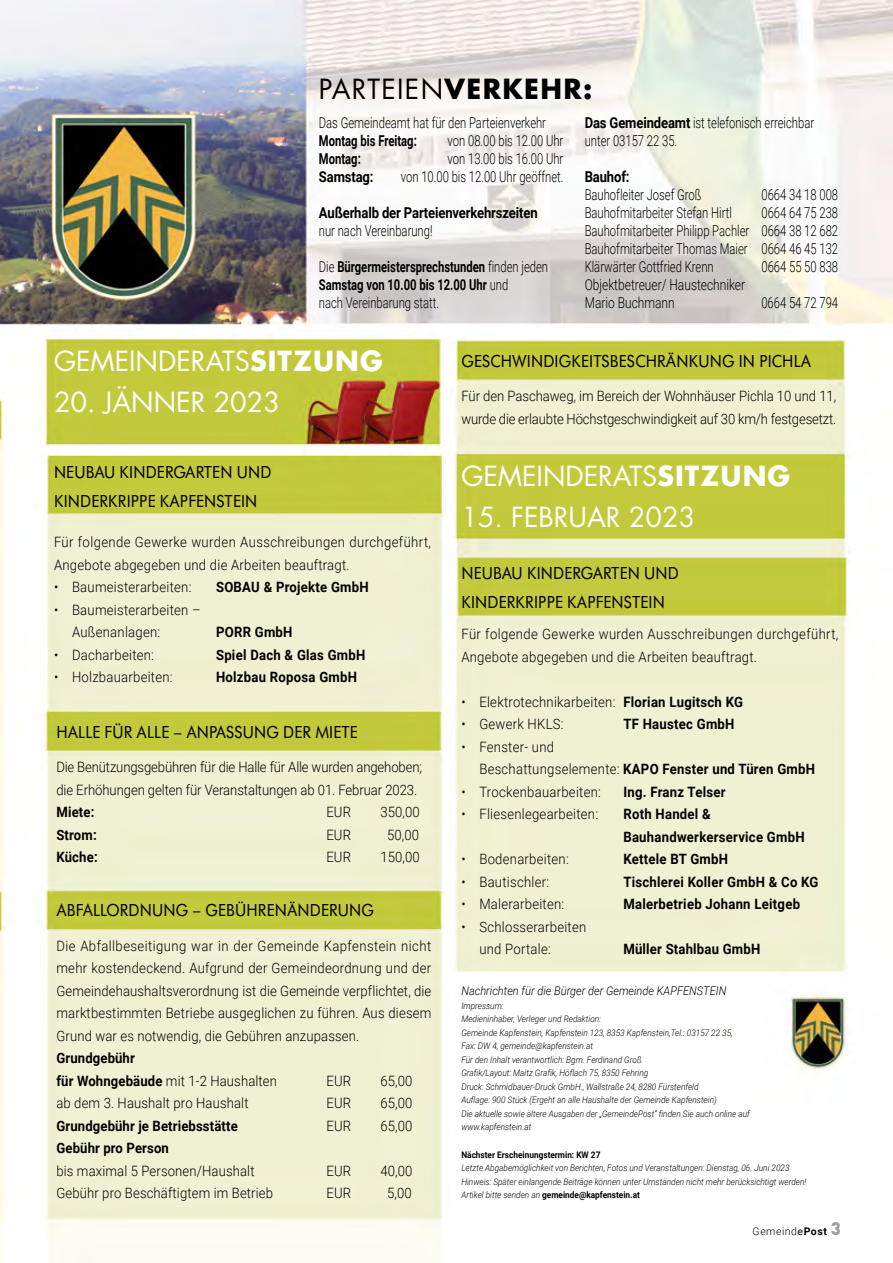
<style>
.page{position:relative;width:893px;height:1263px;background:#fff}
.page>*{position:absolute;margin:0;border:0;box-sizing:border-box;transform-origin:0 0}
.t1{font:27px "Futura";color:#fff}
.t2{font:27px "Futura";letter-spacing:.05em;color:#000}
.t3{font:18px/28.5px "Futura SB";letter-spacing:.01em;color:#000;scale:.92 1}
.t4{font:300 15px/18px "Roboto";color:#000;scale:.75 1}
.t5{font:700 15px/18px "Roboto";color:#000;scale:.75 1}
.t6{font:700 15px "Roboto";color:#000;scale:.87 1}
.t7{font:300 15px/18px "Roboto";color:#000;scale:.8 1}
.t8{font:300 14.25px/22.5px "Roboto";letter-spacing:.02em;color:#000;scale:.92 1}
.t9{font:700 14.25px/22.5px "Roboto";letter-spacing:.02em;color:#000;scale:.92 1}
.t10{font:300 14.25px/22.5px "Roboto";letter-spacing:-.01em;color:#000;scale:.92 1}
.t11{font:italic 300 12px "Roboto";color:#000;scale:.92 1}
.t12{font:300 10.5px "Roboto";letter-spacing:.05em;color:#000}
.t13{font:italic 300 9px/13.5px "Roboto";color:#000;scale:.92 1}
.t14{font:700 9px "Roboto";color:#000;scale:.92 1}
.s1{font-weight:700}
.s2{font-weight:300}
.s3{font-weight:700;font-style:normal}
.s4{font-weight:400}
.s5{font-family:"DIN";font-weight:900;font-size:18px;color:#9d9d9c}
</style>
<div class="page">
<img style="left:0;top:0;width:893px;height:1263px">
<h1 class="t2" style="left:319px;top:72px;width:275px">PARTEIEN<span class="s1">VERKEHR:</span></h1>
<p class="t4" style="left:319px;top:113px;width:304px">Das Gemeindeamt hat für den Parteienverkehr</p>
<p class="t5" style="left:319px;top:131px;width:132px">Montag bis Freitag:</p>
<p class="t4" style="left:448px;top:131px;width:156px">von 08.00 bis 12.00 Uhr</p>
<p class="t5" style="left:319px;top:149px;width:57px">Montag:</p>
<p class="t4" style="left:448px;top:149px;width:156px">von 13.00 bis 16.00 Uhr</p>
<p class="t6" style="left:319px;top:167px;width:64px">Samstag:</p>
<p class="t4" style="left:401px;top:167px;width:218px">von 10.00 bis 12.00 Uhr geöffnet.</p>
<p class="t6" style="left:319px;top:203px;width:253px">Außerhalb der Parteienverkehrszeiten</p>
<p class="t4" style="left:319px;top:221px;width:153px">nur nach Vereinbarung!</p>
<p class="t5" style="left:319px;top:257px;width:307px"><span class="s2">Die</span> Bürgermeistersprechstunden <span class="s2">finden jeden<br></span>Samstag von 10.00 bis 12.00 Uhr <span class="s2">und<br>nach Vereinbarung statt.</span></p>
<p class="t4" style="left:585px;top:114px;width:307px"><span class="s1">Das Gemeindeamt</span> ist telefonisch erreichbar unter 03157 22 35.</p>
<p class="t6" style="left:585px;top:167px;width:53px">Bauhof:</p>
<p class="t4" style="left:585px;top:186px;width:157px">Bauhofleiter Josef Groß</p>
<p class="t4" style="left:761px;top:186px;width:104px">0664 34 18 008</p>
<p class="t4" style="left:585px;top:204px;width:198px">Bauhofmitarbeiter Stefan Hirtl</p>
<p class="t4" style="left:585px;top:204px;width:339px;text-align:justify;text-indent:177px">0664 64 75 238<br>Bauhofmitarbeiter Philipp Pachler 0664 38 12 682<br>Bauhofmitarbeiter Thomas Maier 0664 46 45 132<br>Klärwärter Gottfried Krenn</p>
<p class="t4" style="left:761px;top:258px;width:104px">0664 55 50 838</p>
<p class="t7" style="left:585px;top:276px;width:202px">Objektbetreuer/ Haustechniker<br>Mario Buchmann</p>
<p class="t4" style="left:761px;top:294px;width:104px">0664 54 72 794</p>
<h1 class="t1" style="left:54px;top:344px;width:330px">GEMEINDERATS<span class="s1">SITZUNG</span></h1>
<h1 class="t1" style="left:54px;top:385px;width:228px">20. JÄNNER 2023</h1>
<p class="t3" style="left:54px;top:458px;width:238px">NEUBAU KINDERGARTEN UND<br>KINDERKRIPPE KAPFENSTEIN</p>
<p class="t8" style="left:54px;top:530px;width:411px">Für folgende Gewerke wurden Ausschreibungen durchgeführt,<br>Angebote abgegeben und die Arbeiten beauftragt.</p>
<p class="t8" style="left:54px;top:575px;width:151px">• Baumeisterarbeiten:</p>
<p class="t9" style="left:216px;top:575px;width:168px">SOBAU &amp; Projekte GmbH</p>
<p class="t8" style="left:72px;top:598px;width:141px;text-indent:-18px">• Baumeisterarbeiten –<br>Außenanlagen:</p>
<p class="t9" style="left:216px;top:620px;width:85px">PORR GmbH</p>
<p class="t8" style="left:54px;top:643px;width:110px">• Dacharbeiten:</p>
<p class="t9" style="left:216px;top:643px;width:164px">Spiel Dach &amp; Glas GmbH</p>
<p class="t8" style="left:54px;top:665px;width:131px">• Holzbauarbeiten:</p>
<p class="t9" style="left:216px;top:665px;width:155px">Holzbau Roposa GmbH</p>
<p class="t3" style="left:56px;top:718px;width:329px">HALLE FÜR ALLE – ANPASSUNG DER MIETE</p>
<p class="t10" style="left:56px;top:755px;width:399px">Die Benützungsgebühren für die Halle für Alle wurden angehoben; die Erhöhungen gelten für Veranstaltungen ab 01. Februar 2023.</p>
<p class="t9" style="left:56px;top:800px;width:43px">Miete:</p>
<p class="t8" style="left:326px;top:800px;width:28px">EUR</p>
<p class="t8" style="left:380px;top:800px;width:44px">350,00</p>
<p class="t9" style="left:56px;top:823px;width:46px">Strom:</p>
<p class="t8" style="left:326px;top:823px;width:28px">EUR</p>
<p class="t8" style="left:387px;top:823px;width:36px">50,00</p>
<p class="t9" style="left:56px;top:845px;width:47px">Küche:</p>
<p class="t8" style="left:326px;top:845px;width:28px">EUR</p>
<p class="t8" style="left:380px;top:845px;width:44px">150,00</p>
<p class="t3" style="left:56px;top:896px;width:347px">ABFALLORDNUNG – GEBÜHRENÄNDERUNG</p>
<p class="t8" style="left:56px;top:934px;width:409px;text-align:justify">Die Abfallbeseitigung war in der Gemeinde Kapfenstein nicht mehr kostendeckend. Aufgrund der Gemeindeordnung und der Gemeindehaushaltsverordnung ist die Gemeinde verpflichtet, die marktbestimmten Betriebe ausgeglichen zu führen. Aus diesem Grund war es notwendig, die Gebühren anzupassen.</p>
<p class="t9" style="left:56px;top:1046px;width:241px">Grundgebühr<br>für Wohngebäude <span class="s2">mit 1-2 Haushalten</span></p>
<p class="t8" style="left:326px;top:1069px;width:28px">EUR</p>
<p class="t8" style="left:380px;top:1069px;width:36px">65,00</p>
<p class="t8" style="left:56px;top:1091px;width:210px">ab dem 3. Haushalt pro Haushalt</p>
<p class="t8" style="left:326px;top:1091px;width:28px">EUR</p>
<p class="t8" style="left:380px;top:1091px;width:36px">65,00</p>
<p class="t9" style="left:56px;top:1114px;width:199px">Grundgebühr je Betriebsstätte</p>
<p class="t8" style="left:326px;top:1114px;width:28px">EUR</p>
<p class="t8" style="left:380px;top:1114px;width:36px">65,00</p>
<p class="t9" style="left:56px;top:1136px;width:124px">Gebühr pro Person</p>
<p class="t8" style="left:56px;top:1159px;width:217px">bis maximal 5 Personen/Haushalt</p>
<p class="t8" style="left:326px;top:1159px;width:28px">EUR</p>
<p class="t8" style="left:380px;top:1159px;width:36px">40,00</p>
<p class="t8" style="left:56px;top:1181px;width:237px">Gebühr pro Beschäftigtem im Betrieb</p>
<p class="t8" style="left:326px;top:1181px;width:28px">EUR</p>
<p class="t8" style="left:387px;top:1181px;width:28px">5,00</p>
<p class="t3" style="left:461px;top:347px;width:382px">GESCHWINDIGKEITSBESCHRÄNKUNG IN PICHLA</p>
<p class="t10" style="left:461px;top:384px;width:409px">Für den Paschaweg, im Bereich der Wohnhäuser Pichla 10 und 11, wurde die erlaubte Höchstgeschwindigkeit auf 30 km/h festgesetzt.</p>
<h1 class="t1" style="left:461px;top:459px;width:330px">GEMEINDERATS<span class="s1">SITZUNG</span></h1>
<h1 class="t1" style="left:461px;top:500px;width:236px">15. FEBRUAR 2023</h1>
<p class="t3" style="left:461px;top:559px;width:238px">NEUBAU KINDERGARTEN UND<br>KINDERKRIPPE KAPFENSTEIN</p>
<p class="t8" style="left:461px;top:622px;width:411px">Für folgende Gewerke wurden Ausschreibungen durchgeführt,<br>Angebote abgegeben und die Arbeiten beauftragt.</p>
<p class="t8" style="left:461px;top:690px;width:308px">• Elektrotechnikarbeiten: <span class="s1">Florian Lugitsch KG</span></p>
<p class="t8" style="left:461px;top:712px;width:113px">• Gewerk HKLS:</p>
<p class="t9" style="left:623px;top:712px;width:122px">TF Haustec GmbH</p>
<p class="t8" style="left:479px;top:735px;width:366px;text-indent:-18px">• Fenster- und<br>Beschattungselemente: <span class="s1">KAPO Fenster und Türen GmbH</span></p>
<p class="t8" style="left:461px;top:780px;width:153px">• Trockenbauarbeiten:</p>
<p class="t9" style="left:623px;top:780px;width:113px">Ing. Franz Telser</p>
<p class="t8" style="left:461px;top:802px;width:150px">• Fliesenlegearbeiten:</p>
<p class="t9" style="left:623px;top:802px;width:199px">Roth Handel &amp;<br>Bauhandwerkerservice GmbH</p>
<p class="t8" style="left:461px;top:847px;width:118px">• Bodenarbeiten:</p>
<p class="t9" style="left:623px;top:847px;width:115px">Kettele BT GmbH</p>
<p class="t8" style="left:461px;top:870px;width:97px">• Bautischler:</p>
<p class="t9" style="left:623px;top:870px;width:214px">Tischlerei Koller GmbH &amp; Co KG</p>
<p class="t8" style="left:461px;top:892px;width:113px">• Malerarbeiten:</p>
<p class="t9" style="left:623px;top:892px;width:194px">Malerbetrieb Johann Leitgeb</p>
<p class="t8" style="left:479px;top:915px;width:118px;text-indent:-18px">• Schlosserarbeiten und Portale:</p>
<p class="t9" style="left:623px;top:937px;width:150px">Müller Stahlbau GmbH</p>
<p class="t11" style="left:461px;top:983px;width:290px">Nachrichten für die Bürger der Gemeinde KAPFENSTEIN</p>
<p class="t13" style="left:461px;top:999px;width:315px">Impressum:<br>Medieninhaber, Verleger und Redaktion:<br>Gemeinde Kapfenstein, Kapfenstein 123, 8353 Kapfenstein,Tel.: 03157 22 35,<br>Fax: DW 4, gemeinde@kapfenstein.at<br>Für den Inhalt verantwortlich: Bgm. Ferdinand Groß<br>Grafik/Layout: Maitz Grafik, Höflach 75, 8350 Fehring<br>Druck: Schmidbauer-Druck GmbH., Wallstraße 24, 8280 Fürstenfeld<br>Auflage: 900 Stück (Ergeht an alle Haushalte der Gemeinde Kapfenstein)<br>Die aktuelle sowie ältere Ausgaben der „GemeindePost“ finden Sie auch online auf www.kapfenstein.at</p>
<p class="t14" style="left:461px;top:1148px;width:153px">Nächster Erscheinungstermin: KW 27</p>
<p class="t13" style="left:461px;top:1161px;width:377px">Letzte Abgabemöglichkeit von Berichten, Fotos und Veranstaltungen: Dienstag, 06. Juni 2023<br>Hinweis: Später einlangende Beiträge können unter Umständen nicht mehr berücksichtigt werden!<br>Artikel bitte senden an <span class="s3">gemeinde@kapfenstein.at</span></p>
<p class="t12" style="left:753px;top:1223px;width:90px">Gemeind<span class="s4">e</span><span class="s1">Post</span> <span class="s5">3</span></p>
</div>
